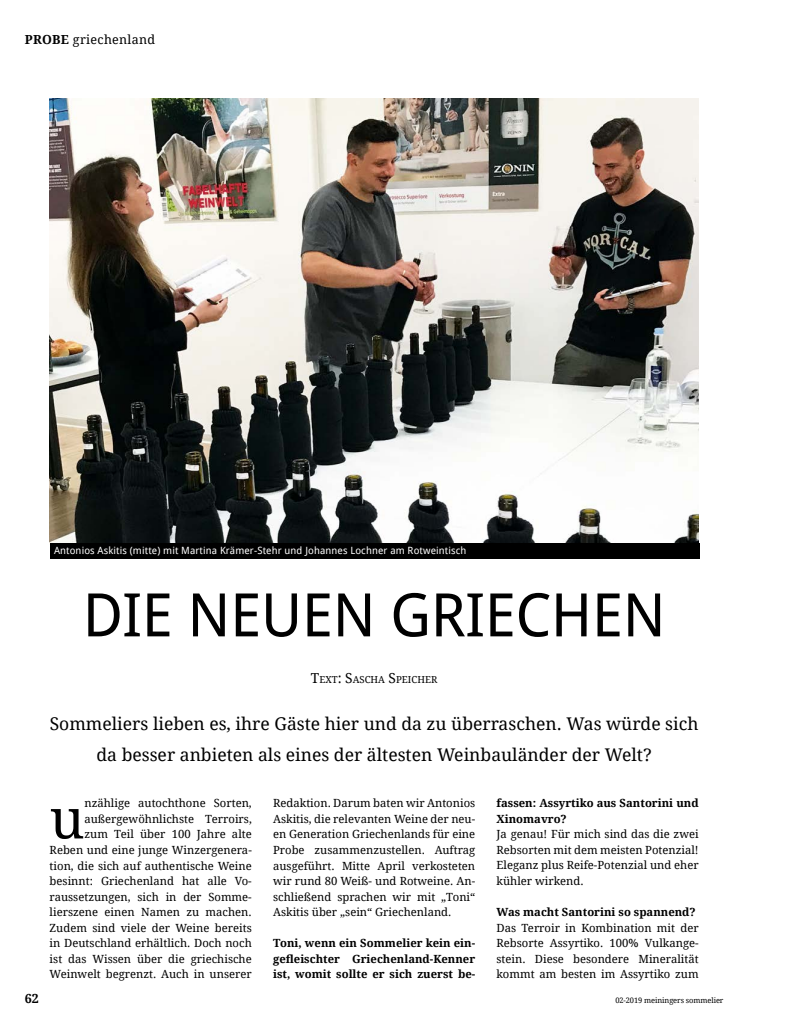
<style>
.page{position:relative;width:798px;height:1028px;background:#fff}
.page>*{position:absolute;margin:0;border:0;box-sizing:border-box;transform-origin:0 0}
.t1{font:60px "Droid Sans Pro";letter-spacing:-.01em;color:#000}
.t2{font:54.75px "Droid Serif Pro";color:#000}
.t3{font:17.5px/31.1px "Droid Serif Pro";color:#000;text-align:center}
.t4{font:12.5px "Droid Serif Pro";letter-spacing:.025em;color:#000}
.t5{font:700 12.5px "Droid Serif Pro";color:#000}
.t6{font:11.25px/15.5px "Droid Serif Pro";color:#000;text-align:justify}
.t7{font:700 11.25px/15.5px "Droid Serif Pro";color:#000;text-align:justify}
.t8{font:10px "Droid Sans Pro";letter-spacing:.01em;color:#fff}
.t9{font:9.62px "Droid Serif Pro";color:#000}
.t10{font:7.5px "Droid Serif Pro";letter-spacing:-.01em;color:#000}
.s1{font-weight:700}
.s2{font-size:13.75px}
</style>
<div class="page">
<img style="left:50px;top:98px;width:648px;height:445px">
<div style="left:50px;top:543px;width:649px;height:15px;background:#000"></div>
<p class="t4" style="left:25px;top:31px;width:132px"><span class="s1">PROBE</span> griechenland</p>
<p class="t8" style="left:54px;top:544px;width:413px">Antonios Askitis (mitte) mit Martina Krämer-Stehr und Johannes Lochner am Rotweintisch</p>
<h1 class="t1" style="left:82px;top:573px;width:584px">DIE NEUEN GRIECHEN</h1>
<p class="t9" style="left:311px;top:673px;width:128px"><span class="s2">T</span>EXT<span class="s2">: S</span>ASCHA <span class="s2">S</span>PEICHER</p>
<h3 class="t3" style="left:50px;top:707px;width:650px">Sommeliers lieben es, ihre Gäste hier und da zu überraschen. Was würde sich da besser anbieten als eines der ältesten Weinbauländer der Welt?</h3>
<p class="t6" style="left:50px;top:795px;width:203px;text-align:right">nzählige autochthone Sorten, außergewöhnlichste Terroirs,<br>zum Teil über 100 Jahre alte Reben und eine junge Winzergenera&shy;tion, die sich auf authentische Weine besinnt: Griechenland hat alle Vo&shy;raussetzungen, sich in der Somme&shy;lierszene einen Namen zu machen.<br>Zudem sind viele der Weine bereits in Deutschland erhältlich. Doch noch ist das Wissen über die griechische Weinwelt begrenzt. Auch in unserer</p>
<p class="t6" style="left:273px;top:795px;width:203px">Redaktion. Darum baten wir Antonios Askitis, die relevanten Weine der neu&shy;en Generation Griechenlands für eine Probe zusammenzustellen. Auftrag ausgeführt. Mitte April verkosteten wir rund 80 Weiß- und Rotweine. An&shy;schließend sprachen wir mit „Toni“ Askitis über „sein“ Griechenland.</p>
<h2 class="t2" style="left:50px;top:781px;width:36px">u</h2>
<p class="t7" style="left:273px;top:935px;width:203px">Toni, wenn ein Sommelier kein ein&shy;gefleischter Griechenland-Kenner ist, womit sollte er sich zuerst be-</p>
<p class="t7" style="left:496px;top:795px;width:203px">fassen: Assyrtiko aus Santorini und<br>Xinomavro?</p>
<p class="t6" style="left:496px;top:826px;width:203px">Ja genau! Für mich sind das die zwei Rebsorten mit dem meisten Potenzial!<br>Eleganz plus Reife-Potenzial und eher kühler wirkend.</p>
<p class="t7" style="left:496px;top:904px;width:201px">Was macht Santorini so spannend?</p>
<p class="t6" style="left:496px;top:919px;width:203px">Das Terroir in Kombination mit der Rebsorte Assyrtiko. 100% Vulkange&shy;stein. Diese besondere Mineralität kommt am besten im Assyrtiko zum</p>
<p class="t5" style="left:25px;top:990px;width:15px">62</p>
<p class="t10" style="left:615px;top:995px;width:110px">02-2019 meiningers sommelier</p>
</div>
